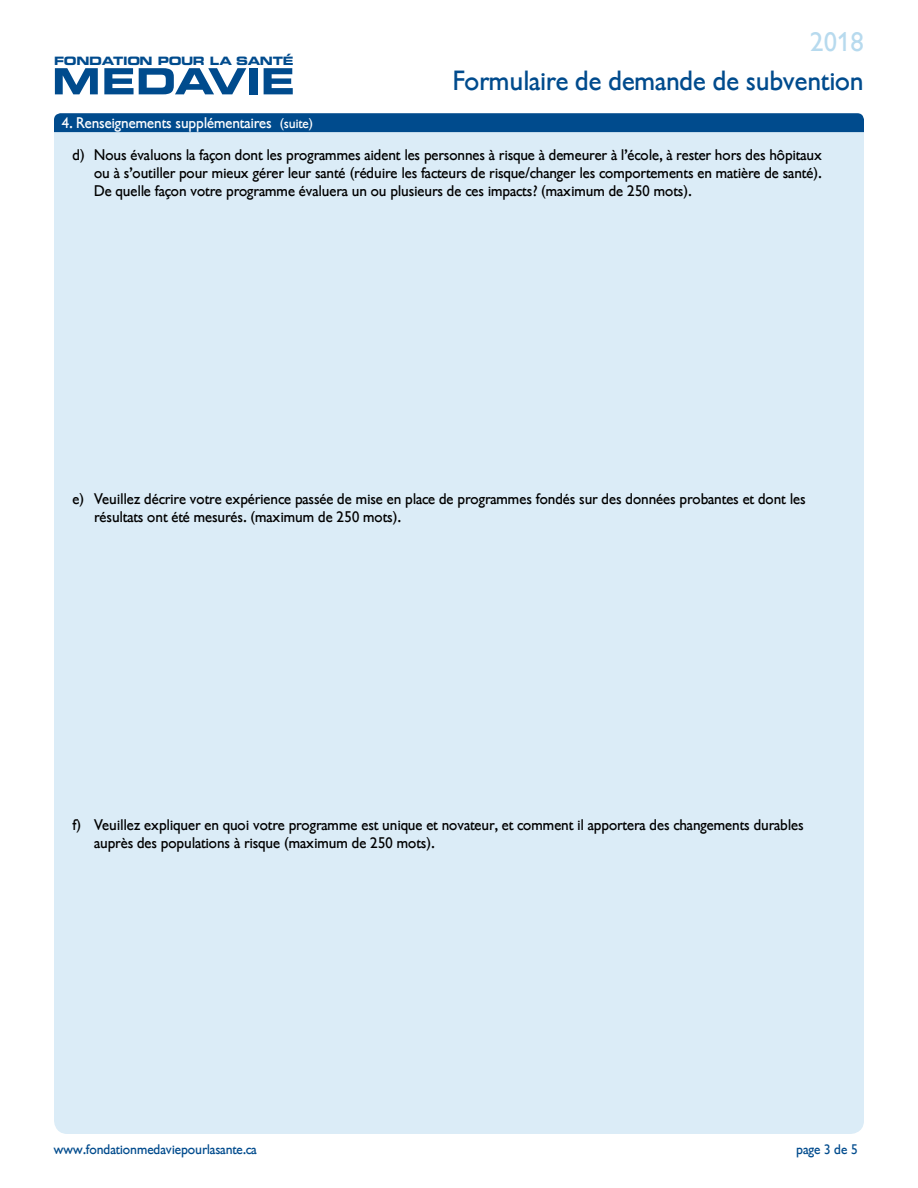
<style>
.page{position:relative;width:918px;height:1188px;background:#fff}
.page>*{position:absolute;margin:0;border:0;box-sizing:border-box;transform-origin:0 0}
.t1{font:27px "Gibson";color:#004b8d}
.t2{font:26.4px "Gibson";color:#b7daee}
.French_questions{font:15px/18px "Gibson";color:#000}
.section_head{font:15px "Gibson";color:#fff}
.t3{font:13.5px "Gibson";color:#004b8d}
.t4{font:11.55px "Eurostile LT Std Bold Ex 2";letter-spacing:-.025em;color:#004b8d}
.s1{font-size:13.5px}
</style>
<div class="page">
<div style="left:54px;top:117px;width:810px;height:1017px;background:#dbecf7;border-radius:14px"></div>
<div style="left:54px;top:113px;width:810px;height:19px;background:#004b8d"></div>
<svg style="left:55px;top:68px;width:43px;height:26px"></svg>
<svg style="left:104px;top:68px;width:142px;height:26px"></svg>
<div style="left:250px;top:68px;width:8px;height:26px;background:#004b8d"></div>
<svg style="left:264px;top:68px;width:29px;height:26px"></svg>
<p class="t4" style="left:54px;top:53px;width:241px">FONDATION POUR LA SANTÉ</p>
<p class="t2" style="left:811px;top:27px;width:55px">2018</p>
<p class="t1" style="left:453px;top:65px;width:412px">Formulaire de demande de subvention</p>
<p class="section_head" style="left:62px;top:115px;width:253px">4. Renseignements supplémentaires <span class="s1">(suite)</span></p>
<p class="French_questions" style="left:94px;top:146px;width:729px;text-align:justify;text-indent:-22px">d) Nous évaluons la façon dont les programmes aident les personnes à risque à demeurer à l’école, à rester hors des hôpitaux ou à s’outiller pour mieux gérer leur santé (réduire les facteurs de risque/changer les comportements en matière de santé).<br>De quelle façon votre programme évaluera un ou plusieurs de ces impacts? (maximum de 250 mots).</p>
<p class="French_questions" style="left:94px;top:490px;width:713px;text-indent:-22px">e) Veuillez décrire votre expérience passée de mise en place de programmes fondés sur des données probantes et dont les résultats ont été mesurés. (maximum de 250 mots).</p>
<p class="French_questions" style="left:94px;top:817px;width:711px;text-indent:-22px">f) Veuillez expliquer en quoi votre programme est unique et novateur, et comment il apportera des changements durables auprès des populations à risque (maximum de 250 mots).</p>
<p class="t3" style="left:54px;top:1142px;width:205px">www.fondationmedaviepourlasante.ca</p>
<p class="t3" style="left:797px;top:1142px;width:63px">page 3 de 5</p>
</div>
